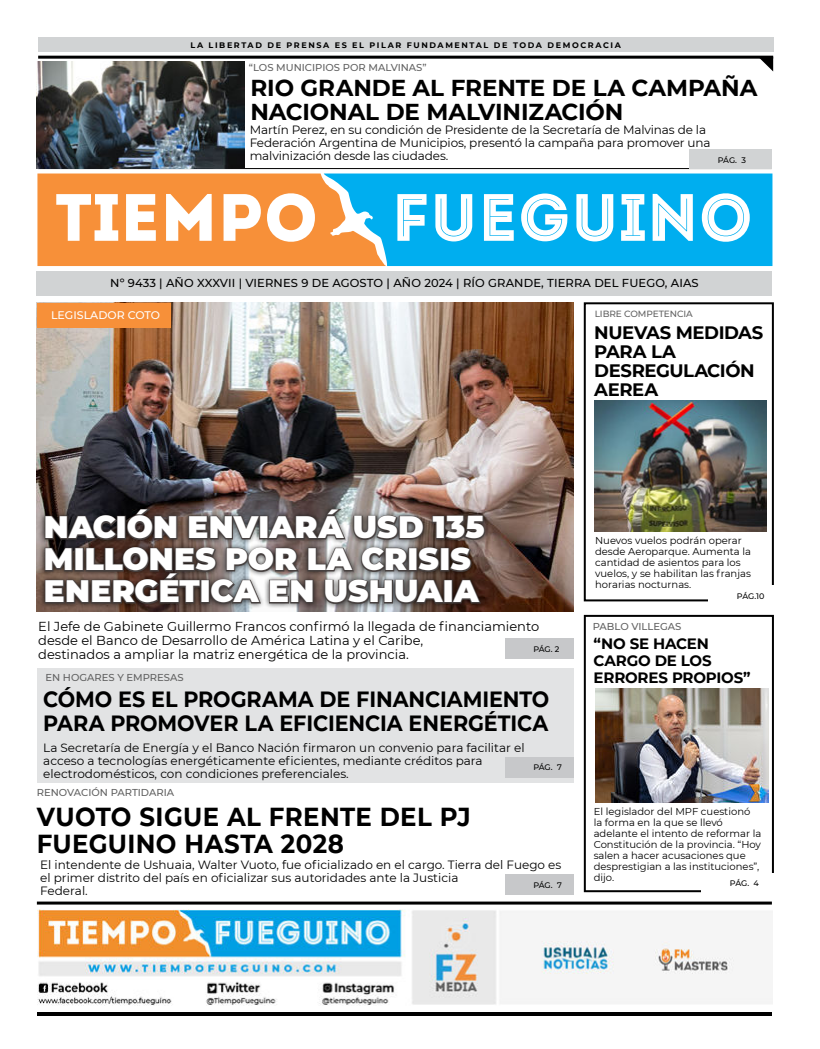
<style>
.page{position:relative;width:820px;height:1049px;background:#fff}
.page>*{position:absolute;margin:0;border:0;box-sizing:border-box;transform-origin:0 0}
.t1{font:900 31px/32px "Montserrat";letter-spacing:.005em;color:#fff}
.t2{font:700 26px/27px "Montserrat";letter-spacing:.015em;color:#000;scale:.94 1}
.t3{font:700 23px/24px "Montserrat";letter-spacing:-.005em;color:#000}
.t4{font:700 22px/24px "Montserrat";letter-spacing:-.005em;color:#000;scale:.94 1}
.t5{font:700 18px/19px "Montserrat";letter-spacing:-.025em;color:#000}
.t6{font:700 15px/17px "Montserrat";letter-spacing:-.015em;color:#000}
.t7{font:13px/14px "Montserrat";color:#000}
.t8{font:12px/13px "Montserrat";color:#000}
.t9{font:500 11.5px "Montserrat";letter-spacing:.01em;color:#000}
.t10{font:500 11px "Montserrat";color:#fff}
.t11{font:10px/11px "Montserrat";color:#000}
.t12{font:500 10px "Montserrat";color:#616161}
.t13{font:500 9px "Montserrat";letter-spacing:-.01em;color:#616161}
.t14{font:700 8px "Montserrat";letter-spacing:.2em;color:#000}
.t15{font:500 8px "Montserrat";letter-spacing:-.01em;color:#000}
</style>
<div class="page">
<img style="left:37px;top:909px;width:735px;height:96px">
<hr style="left:37px;top:901px;width:734px;height:3px;background:#000">
<hr style="left:37px;top:1012px;width:734px;height:4px;background:#000">
<img style="left:37px;top:303px;width:536px;height:309px">
<div style="left:583px;top:615px;width:190px;height:277px;border:2px solid #000"></div>
<div style="left:583px;top:302px;width:190px;height:299px;border:2px solid #000"></div>
<div style="left:37px;top:668px;width:536px;height:114px;background:#e2e3e4"></div>
<hr style="left:38px;top:56px;width:734px;height:3px;background:#000">
<svg style="left:757px;top:58px;width:15px;height:13px"></svg>
<div style="left:37px;top:271px;width:734px;height:25px;background:#d1d3d4"></div>
<div style="left:701px;top:873px;width:72px;height:19px;background:#fff"></div>
<div style="left:38px;top:38px;width:734px;height:14px;background:#d1d3d4"></div>
<svg style="left:37px;top:173px;width:286px;height:93px"></svg>
<svg style="left:323px;top:173px;width:449px;height:93px;fill:#00aeef"></svg>
<div style="left:708px;top:585px;width:65px;height:20px;background:#fff"></div>
<hr style="left:38px;top:168px;width:733px;height:1px;background:#000">
<div style="left:689px;top:150px;width:82px;height:19px;background:#d1d3d4"></div>
<div style="left:505px;top:874px;width:68px;height:21px;background:#c7c8ca"></div>
<div style="left:37px;top:303px;width:133px;height:24px;background:#f79039"></div>
<div style="left:505px;top:639px;width:68px;height:20px;background:#c7c8ca"></div>
<div style="left:505px;top:757px;width:68px;height:20px;background:#c7c8ca"></div>
<div style="left:39px;top:503px;width:451px;height:106px;background:#000;opacity:.75"></div>
<svg style="left:44px;top:508px;width:442px;height:97px;background:#514947"></svg>
<img style="left:37px;top:62px;width:208px;height:106px">
<img style="left:595px;top:688px;width:173px;height:114px">
<img style="left:594px;top:400px;width:172px;height:131px">
<p class="t14" style="left:190px;top:41px;width:431px">LA LIBERTAD DE PRENSA ES EL PILAR FUNDAMENTAL DE TODA DEMOCRACIA</p>
<p class="t12" style="left:249px;top:62px;width:179px">“LOS MUNICIPIOS POR MALVINAS”</p>
<h3 class="t3" style="left:250px;top:76px;width:508px">RIO GRANDE AL FRENTE DE LA CAMPAÑA<br>NACIONAL DE MALVINIZACIÓN</h3>
<p class="t8" style="left:249px;top:123px;width:462px">Martín Perez, en su condición de Presidente de la Secretaría de Malvinas de la<br>Federación Argentina de Municipios, presentó la campaña para promover una malvinización desde las ciudades.</p>
<p class="t15" style="left:717px;top:156px;width:30px">PÁG. 3</p>
<p class="t9" style="left:110px;top:277px;width:589px">Nº 9433 | AÑO XXXVII | VIERNES 9 DE AGOSTO | AÑO 2024 | RÍO GRANDE, TIERRA DEL FUEGO, AIAS</p>
<p class="t10" style="left:51px;top:309px;width:111px">LEGISLADOR COTO</p>
<p class="t13" style="left:594px;top:309px;width:99px">LIBRE COMPETENCIA</p>
<h3 class="t5" style="left:594px;top:323px;width:170px">NUEVAS MEDIDAS<br>PARA LA<br>DESREGULACIÓN<br>AEREA</h3>
<h1 class="t1" style="left:44px;top:512px;width:442px">NACIÓN ENVIARÁ USD 135<br>MILLONES POR LA CRISIS<br>ENERGÉTICA EN USHUAIA</h1>
<p class="t7" style="left:38px;top:619px;width:502px">El Jefe de Gabinete Guillermo Francos confirmó la llegada de financiamiento desde el Banco de Desarrollo de América Latina y el Caribe,<br>destinados a ampliar la matriz energética de la provincia.</p>
<p class="t15" style="left:533px;top:645px;width:28px">PÁG. 2</p>
<p class="t12" style="left:45px;top:672px;width:140px">EN HOGARES Y EMPRESAS</p>
<h3 class="t4" style="left:43px;top:687px;width:539px">CÓMO ES EL PROGRAMA DE FINANCIAMIENTO<br>PARA PROMOVER LA EFICIENCIA ENERGÉTICA</h3>
<p class="t8" style="left:43px;top:740px;width:482px">La Secretaría de Energía y el Banco Nación firmaron un convenio para facilitar el acceso a tecnologías energéticamente eficientes, mediante créditos para electrodomésticos, con condiciones preferenciales.</p>
<h2 class="t2" style="left:37px;top:803px;width:463px">VUOTO SIGUE AL FRENTE DEL PJ<br>FUEGUINO HASTA 2028</h2>
<p class="t12" style="left:37px;top:787px;width:139px">RENOVACIÓN PARTIDARIA</p>
<p class="t15" style="left:533px;top:763px;width:30px">PÁG. 7</p>
<p class="t8" style="left:40px;top:857px;width:522px">El intendente de Ushuaia, Walter Vuoto, fue oficializado en el cargo. Tierra del Fuego es el primer distrito del país en oficializar sus autoridades ante la Justicia<br>Federal.</p>
<p class="t15" style="left:533px;top:881px;width:30px">PÁG. 7</p>
<p class="t11" style="left:595px;top:535px;width:157px">Nuevos vuelos podrán operar desde Aeroparque. Aumenta la cantidad de asientos para los vuelos, y se habilitan las franjas horarias nocturnas.</p>
<p class="t12" style="left:592px;top:621px;width:90px">PABLO VILLEGAS</p>
<p class="t15" style="left:736px;top:591px;width:29px">PÁG.10</p>
<p class="t6" style="left:593px;top:635px;width:158px">“NO SE HACEN<br>CARGO DE LOS<br>ERRORES PROPIOS”</p>
<p class="t11" style="left:593px;top:806px;width:169px">El legislador del MPF cuestionó la forma en la que se llevó adelante el intento de reformar la<br>Constitución de la provincia. “Hoy salen a hacer acusaciones que desprestigian a las instituciones”, dijo.</p>
<p class="t15" style="left:729px;top:879px;width:30px">PÁG. 4</p>
</div>
